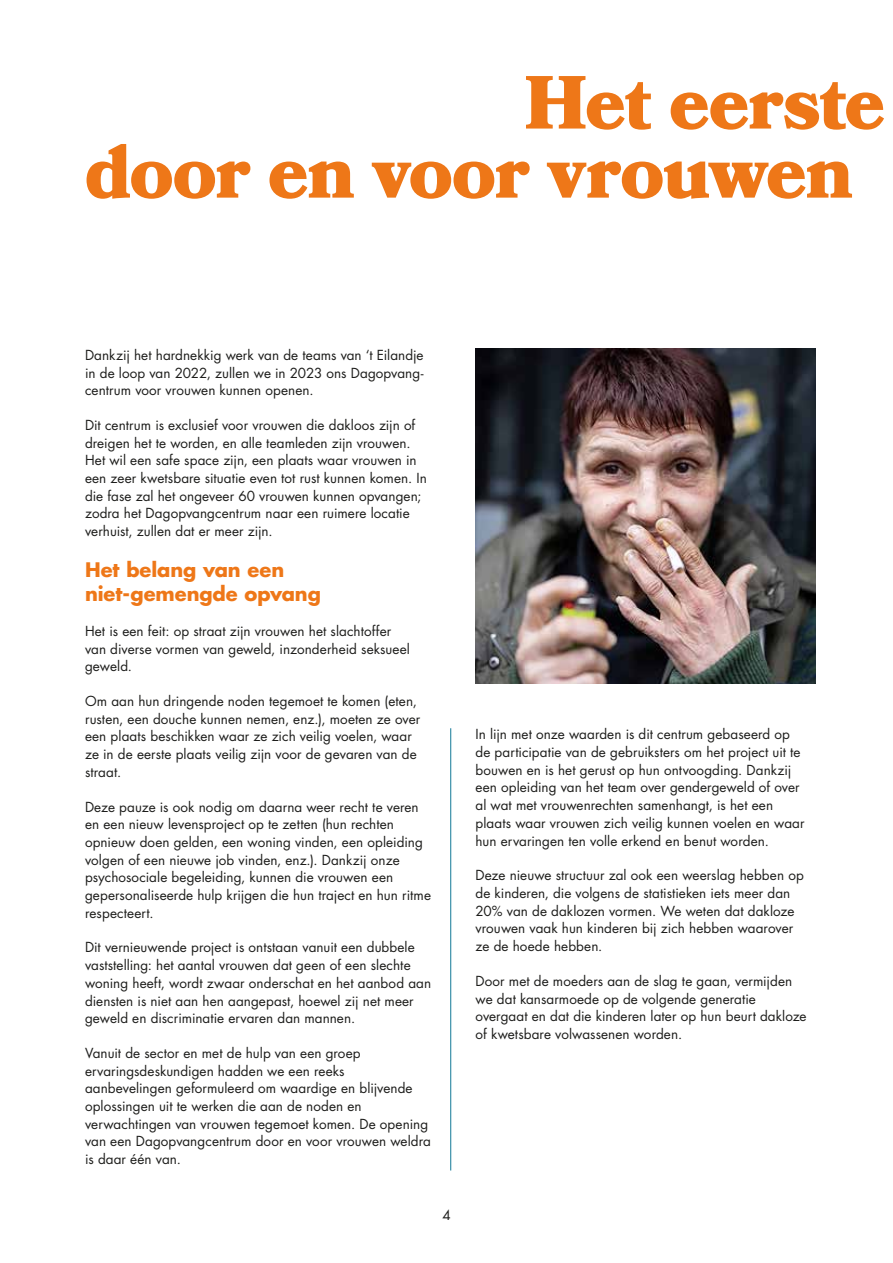
<style>
.page{position:relative;width:893px;height:1263px;background:#fff}
.page>*{position:absolute;margin:0;border:0;box-sizing:border-box;transform-origin:0 0}
.t1{font:900 75px/69px "Bookmania";letter-spacing:-.01em;color:#ee7718}
.t2{font:700 19.5px/24px "Futura Std";letter-spacing:-.005em;color:#ee7718}
.t3{font:13.5px/17.7px "Futura Std";letter-spacing:.005em;color:#1d1d1b}
</style>
<div class="page">
<img style="left:475px;top:349px;width:341px;height:335px">
<hr style="left:450px;top:728px;width:1px;height:442px;background:#107897">
<h1 class="t1" style="left:85px;top:68px;width:802px;text-indent:440px">Het eerste door en voor vrouwen</h1>
<p class="t3" style="left:85px;top:346px;width:340px;text-align:justify">Dankzij het hardnekkig werk van de teams van ‘t Eilandje in de loop van 2022, zullen we in 2023 ons Dagopvang&shy;centrum voor vrouwen kunnen openen.</p>
<p class="t3" style="left:85px;top:416px;width:343px">Dit centrum is exclusief voor vrouwen die dakloos zijn of dreigen het te worden, en alle teamleden zijn vrouwen.<br>Het wil een safe space zijn, een plaats waar vrouwen in een zeer kwetsbare situatie even tot rust kunnen komen. In die fase zal het ongeveer 60 vrouwen kunnen opvangen; zodra het Dagopvangcentrum naar een ruimere locatie verhuist, zullen dat er meer zijn.</p>
<h2 class="t2" style="left:85px;top:558px;width:237px">Het belang van een niet-gemengde opvang</h2>
<p class="t3" style="left:85px;top:622px;width:326px">Het is een feit: op straat zijn vrouwen het slachtoffer van diverse vormen van geweld, inzonderheid seksueel geweld.</p>
<p class="t3" style="left:85px;top:692px;width:337px">Om aan hun dringende noden tegemoet te komen (eten, rusten, een douche kunnen nemen, enz.), moeten ze over een plaats beschikken waar ze zich veilig voelen, waar ze in de eerste plaats veilig zijn voor de gevaren van de straat.</p>
<p class="t3" style="left:85px;top:798px;width:347px">Deze pauze is ook nodig om daarna weer recht te veren en een nieuw levensproject op te zetten (hun rechten opnieuw doen gelden, een woning vinden, een opleiding volgen of een nieuwe job vinden, enz.). Dankzij onze psychosociale begeleiding, kunnen die vrouwen een gepersonaliseerde hulp krijgen die hun traject en hun ritme respecteert.</p>
<p class="t3" style="left:85px;top:939px;width:348px">Dit vernieuwende project is ontstaan vanuit een dubbele vaststelling: het aantal vrouwen dat geen of een slechte woning heeft, wordt zwaar onderschat en het aanbod aan diensten is niet aan hen aangepast, hoewel zij net meer geweld en discriminatie ervaren dan mannen.</p>
<p class="t3" style="left:85px;top:1044px;width:347px">Vanuit de sector en met de hulp van een groep ervaringsdeskundigen hadden we een reeks aanbevelingen geformuleerd om waardige en blijvende oplossingen uit te werken die aan de noden en verwachtingen van vrouwen tegemoet komen. De opening van een Dagopvangcentrum door en voor vrouwen weldra is daar één van.</p>
<p class="t3" style="left:442px;top:1206px;width:10px">4</p>
<p class="t3" style="left:475px;top:726px;width:331px">In lijn met onze waarden is dit centrum gebaseerd op de participatie van de gebruiksters om het project uit te bouwen en is het gerust op hun ontvoogding. Dankzij een opleiding van het team over gendergeweld of over al wat met vrouwenrechten samenhangt, is het een plaats waar vrouwen zich veilig kunnen voelen en waar hun ervaringen ten volle erkend en benut worden.</p>
<p class="t3" style="left:475px;top:867px;width:330px">Deze nieuwe structuur zal ook een weerslag hebben op de kinderen, die volgens de statistieken iets meer dan 20% van de daklozen vormen. We weten dat dakloze vrouwen vaak hun kinderen bij zich hebben waarover ze de hoede hebben.</p>
<p class="t3" style="left:475px;top:972px;width:333px">Door met de moeders aan de slag te gaan, vermijden we dat kansarmoede op de volgende generatie overgaat en dat die kinderen later op hun beurt dakloze of kwetsbare volwassenen worden.</p>
</div>
